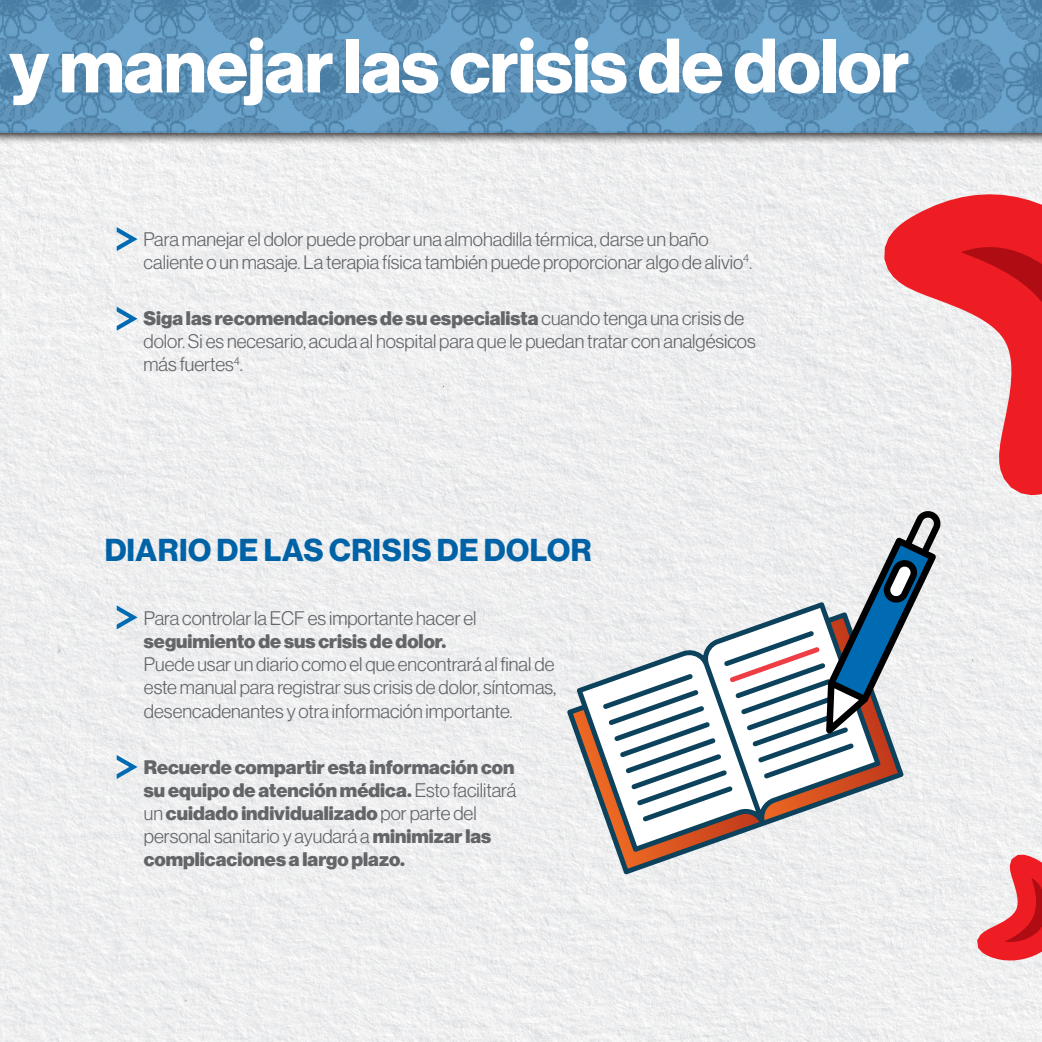
<style>
.page{position:relative;width:1042px;height:1042px;background:#fff}
.page>*{position:absolute;margin:0;border:0;box-sizing:border-box;transform-origin:0 0}
.t1{font:700 75.25px "Volta Modern Display 75";letter-spacing:-.01em;color:#fff}
.t2{font:700 30.97px "Volta Modern Display 75";letter-spacing:.015em;color:#006ab2}
.t3{font:300 19.25px/23.1px "Volta Modern Display 45";color:#6c6d70}
.t4{font:900 19.25px/23.1px "Volta Modern Display 95";color:#6c6d70;text-align:justify}
.s1{font-family:"Volta Modern Display 45";font-weight:300}
.s2{font-family:"Volta Modern Display 95";font-weight:900}
</style>
<div class="page">
<img style="left:0;top:0;width:1042px;height:1042px">
<svg style="left:856px;top:148px;width:186px;height:348px"></svg>
<svg style="left:970px;top:841px;width:72px;height:141px"></svg>
<svg style="left:117px;top:227px;width:21px;height:24px"></svg>
<svg style="left:117px;top:307px;width:21px;height:24px"></svg>
<svg style="left:117px;top:605px;width:21px;height:24px"></svg>
<svg style="left:117px;top:755px;width:21px;height:24px"></svg>
<svg style="left:567px;top:602px;width:337px;height:272px;fill:#ededee"></svg>
<svg style="left:573px;top:509px;width:369px;height:359px"></svg>
<h1 class="t1" style="left:9px;top:22px;width:901px">y manejar las crisis de dolor</h1>
<p class="t3" style="left:143px;top:227px;width:610px">Para manejar el dolor puede probar una almohadilla térmica, darse un baño caliente o un masaje. La terapia física también puede proporcionar algo de alivio<sup>4</sup>.</p>
<p class="t4" style="left:143px;top:307px;width:602px">Siga las recomendaciones de su especialista <span class="s1">cuando tenga una crisis de</span></p>
<p class="t3" style="left:143px;top:330px;width:614px">dolor. Si es necesario, acuda al hospital para que le puedan tratar con analgésicos más fuertes<sup>4</sup>.</p>
<h2 class="t2" style="left:104px;top:531px;width:489px">DIARIO DE LAS CRISIS DE DOLOR</h2>
<p class="t3" style="left:144px;top:607px;width:334px">Para controlar la ECF es importante hacer el</p>
<p class="t4" style="left:144px;top:630px;width:304px">seguimiento de sus crisis de dolor.</p>
<p class="t3" style="left:144px;top:653px;width:414px;text-align:justify">Puede usar un diario como el que encontrará al final de este manual para registrar sus crisis de dolor, síntomas, desencadenantes y otra información importante.</p>
<p class="t4" style="left:144px;top:755px;width:374px">Recuerde compartir esta información con su equipo de atención médica. <span class="s1">Esto facilitará un</span> cuidado individualizado <span class="s1">por parte del</span></p>
<p class="t3" style="left:144px;top:824px;width:349px">personal sanitario y ayudará a <span class="s2">minimizar las</span></p>
<p class="t4" style="left:144px;top:848px;width:262px">complicaciones a largo plazo.</p>
</div>
